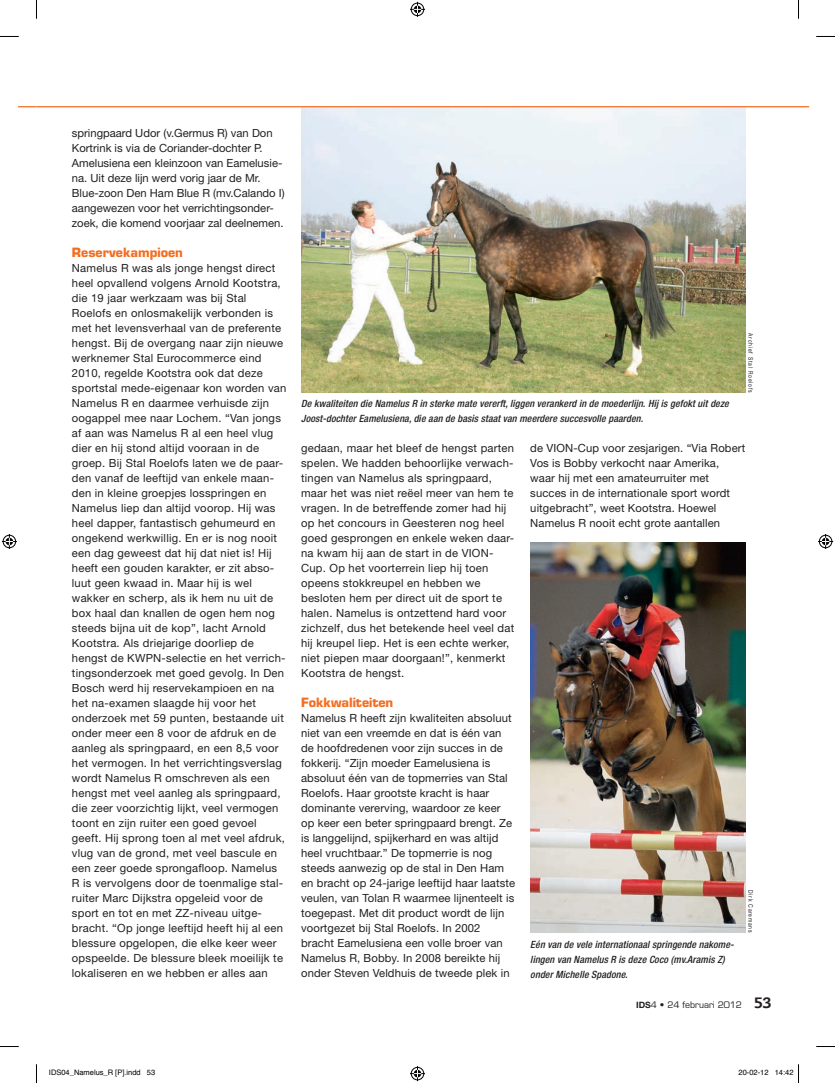
<style>
.page{position:relative;width:835px;height:1083px;background:#fff}
.page>*{position:absolute;margin:0;border:0;box-sizing:border-box;transform-origin:0 0}
.t1{font:700 12.5px "Eurostile LT Std";color:#f36e21}
.t2{font:11.25px/15px "Helvetica Neue LT Std";letter-spacing:.02em;color:#231f20}
.t3{font:11.25px/15px "Helvetica Neue LT Std";color:#231f20}
.t4{font:italic 500 condensed 10px/15px "Helvetica Neue LT Std";letter-spacing:.01em;color:#231f20}
.t5{font:8.75px "Eurostile LT Std";color:#231f20}
.t6{font:7.5px "Helvetica";color:#000}
.t7{font:6.25px "Helvetica Neue LT Std";letter-spacing:.16em;color:#231f20;scale:.8 1}
.s1{font-family:"Helvetica Neue LT Std";font-weight:700}
.s2{font-family:"Caecilia LT Std";font-weight:800;font-size:15px}
</style>
<div class="page">
<img style="left:301px;top:107px;width:444px;height:285px">
<img style="left:530px;top:542px;width:215px;height:390px">
<hr style="left:37px;top:106px;width:772px;height:1px;background:#f36e21">
<svg style="left:19px;top:106px;width:17px;height:1px"></svg>
<svg style="left:0;top:36px;width:19px;height:1px"></svg>
<svg style="left:816px;top:36px;width:19px;height:1px"></svg>
<svg style="left:0;top:1046px;width:19px;height:1px"></svg>
<svg style="left:816px;top:1046px;width:19px;height:1px"></svg>
<svg style="left:36px;top:0;width:1px;height:19px"></svg>
<svg style="left:36px;top:1064px;width:1px;height:19px"></svg>
<svg style="left:798px;top:0;width:1px;height:19px"></svg>
<svg style="left:410px;top:2px;width:15px;height:15px"></svg>
<svg style="left:410px;top:1066px;width:15px;height:15px"></svg>
<svg style="left:2px;top:534px;width:15px;height:15px"></svg>
<svg style="left:818px;top:534px;width:15px;height:15px"></svg>
<svg style="left:798px;top:1064px;width:1px;height:19px"></svg>
<p class="t3" style="left:72px;top:126px;width:214px">springpaard Udor (v.Germus R) van Don Kortrink is via de Coriander-dochter P.<br>Amelusiena een kleinzoon van Eamelusie&shy;na. Uit deze lijn werd vorig jaar de Mr.<br>Blue-zoon Den Ham Blue R (mv.Calando I) aangewezen voor het verrichtingsonder&shy;zoek, die komend voorjaar zal deelnemen.</p>
<p class="t1" style="left:72px;top:245px;width:113px">Reservekampioen</p>
<p class="t2" style="left:72px;top:261px;width:216px">Namelus R was als jonge hengst direct heel opvallend volgens Arnold Kootstra, die 19 jaar werkzaam was bij Stal Roelofs en onlosmakelijk verbonden is met het levensverhaal van de preferente hengst. Bij de overgang naar zijn nieuwe werknemer Stal Eurocommerce eind 2010, regelde Kootstra ook dat deze sportstal mede-eigenaar kon worden van Namelus R en daarmee verhuisde zijn oogappel mee naar Lochem. “Van jongs af aan was Namelus R al een heel vlug dier en hij stond altijd vooraan in de groep. Bij Stal Roelofs laten we de paar&shy;den vanaf de leeftijd van enkele maan&shy;den in kleine groepjes losspringen en Namelus liep dan altijd voorop. Hij was heel dapper, fantastisch gehumeurd en ongekend werkwillig. En er is nog nooit een dag geweest dat hij dat niet is! Hij heeft een gouden karakter, er zit abso&shy;luut geen kwaad in. Maar hij is wel wakker en scherp, als ik hem nu uit de box haal dan knallen de ogen hem nog steeds bijna uit de kop”, lacht Arnold Kootstra. Als driejarige doorliep de hengst de KWPN-selectie en het verrich&shy;tingsonderzoek met goed gevolg. In Den Bosch werd hij reservekampioen en na het na-examen slaagde hij voor het onderzoek met 59 punten, bestaande uit onder meer een 8 voor de afdruk en de aanleg als springpaard, en een 8,5 voor het vermogen. In het verrichtingsverslag wordt Namelus R omschreven als een hengst met veel aanleg als springpaard, die zeer voorzichtig lijkt, veel vermogen toont en zijn ruiter een goed gevoel geeft. Hij sprong toen al met veel afdruk, vlug van de grond, met veel bascule en een zeer goede sprongafloop. Namelus R is vervolgens door de toenmalige stal&shy;ruiter Marc Dijkstra opgeleid voor de sport en tot en met ZZ-niveau uitge&shy;bracht. “Op jonge leeftijd heeft hij al een blessure opgelopen, die elke keer weer opspeelde. De blessure bleek moeilijk te lokaliseren en we hebben er alles aan</p>
<p class="t4" style="left:301px;top:396px;width:429px">De kwaliteiten die Namelus R in sterke mate vererft, liggen verankerd in de moederlijn. Hij is gefokt uit deze<br>Joost-dochter Eamelusiena, die aan de basis staat van meerdere succesvolle paarden.</p>
<p class="t7" style="left:754px;top:333px;width:75px;rotate:90deg">Archief Stal Roelofs</p>
<p class="t2" style="left:301px;top:441px;width:215px">gedaan, maar het bleef de hengst parten spelen. We hadden behoorlijke verwach&shy;tingen van Namelus als springpaard, maar het was niet reëel meer van hem te vragen. In de betreffende zomer had hij op het concours in Geesteren nog heel goed gesprongen en enkele weken daar&shy;na kwam hij aan de start in de VION-Cup. Op het voorterrein liep hij toen opeens stokkreupel en hebben we besloten hem per direct uit de sport te halen. Namelus is ontzettend hard voor zichzelf, dus het betekende heel veel dat hij kreupel liep. Het is een echte werker, niet piepen maar doorgaan!”, kenmerkt Kootstra de hengst.</p>
<p class="t1" style="left:301px;top:695px;width:94px">Fokkwaliteiten</p>
<p class="t2" style="left:301px;top:711px;width:216px">Namelus R heeft zijn kwaliteiten absoluut niet van een vreemde en dat is één van de hoofdredenen voor zijn succes in de fokkerij. “Zijn moeder Eamelusiena is absoluut één van de topmerries van Stal Roelofs. Haar grootste kracht is haar dominante vererving, waardoor ze keer op keer een beter springpaard brengt. Ze is langgelijnd, spijkerhard en was altijd heel vruchtbaar.” De topmerrie is nog steeds aanwezig op de stal in Den Ham en bracht op 24-jarige leeftijd haar laatste veulen, van Tolan R waarmee lijnenteelt is toegepast. Met dit product wordt de lijn voortgezet bij Stal Roelofs. In 2002 bracht Eamelusiena een volle broer van Namelus R, Bobby. In 2008 bereikte hij onder Steven Veldhuis de tweede plek in</p>
<p class="t2" style="left:530px;top:441px;width:216px">de VION-Cup voor zesjarigen. “Via Robert Vos is Bobby verkocht naar Amerika, waar hij met een amateurruiter met succes in de internationale sport wordt uitgebracht”, weet Kootstra. Hoewel Namelus R nooit echt grote aantallen</p>
<p class="t7" style="left:754px;top:890px;width:55px;rotate:90deg">Dirk Caremans</p>
<p class="t4" style="left:530px;top:936px;width:205px">Eén van de vele internationaal springende nakome&shy;lingen van Namelus R is deze Coco (mv.Aramis Z) onder Michelle Spadone.</p>
<p class="t5" style="left:636px;top:999px;width:137px"><span class="s1">IDS</span>4 • 24 februari 2012 <span class="s2">53</span></p>
<p class="t6" style="left:49px;top:1067px;width:108px">IDS04_Namelus_R [P].indd 53</p>
<p class="t6" style="left:738px;top:1067px;width:57px">20-02-12 14:42</p>
</div>
